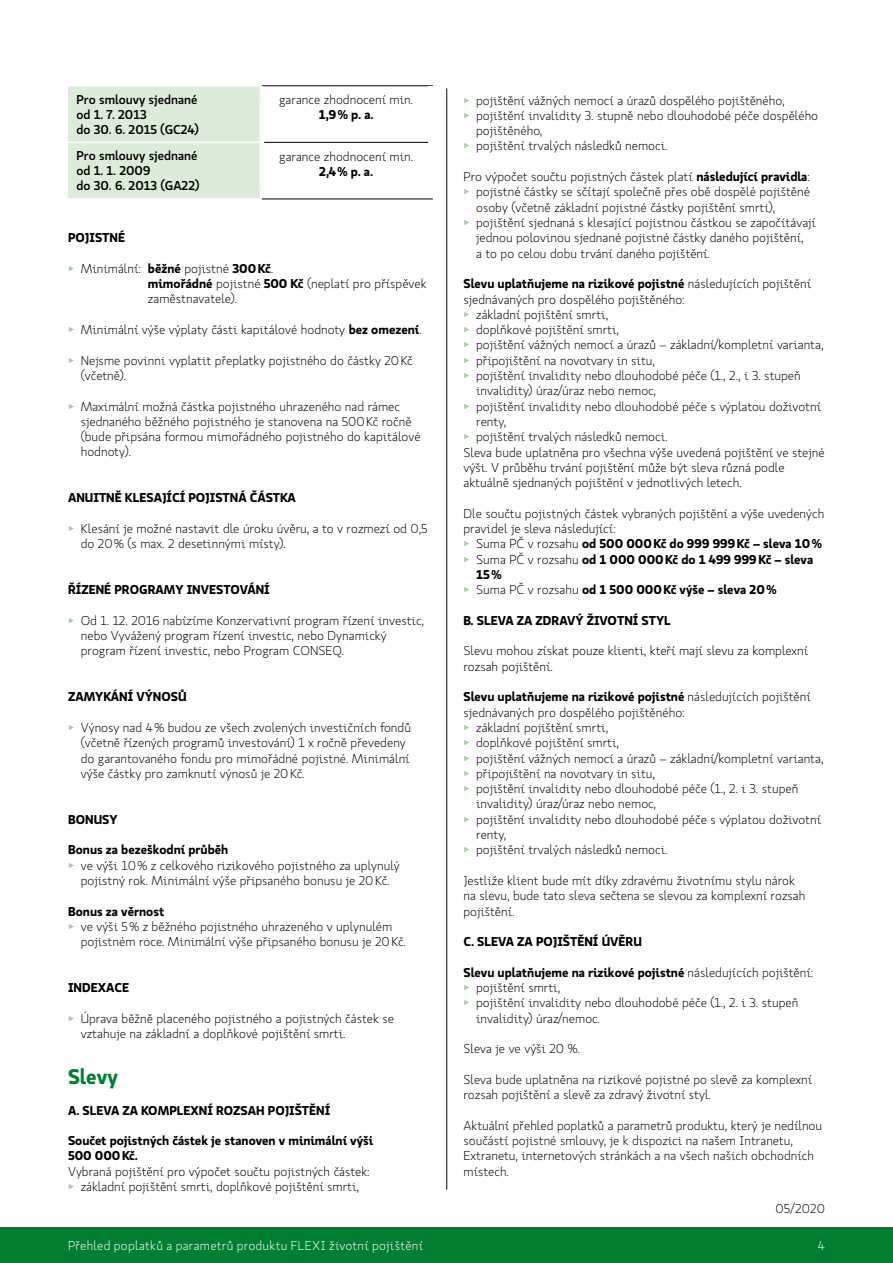
<style>
.page{position:relative;width:893px;height:1263px;background:#fff}
.page>*{position:absolute;margin:0;border:0;box-sizing:border-box;transform-origin:0 0}
.t1{font:700 21px "Koop Pro";color:#007e31}
.t2{font:300 12.75px/15.3px "Koop Pro";color:#000}
.t3{font:700 12.75px/15.3px "Koop Pro";color:#000}
.t4{font:500 12.75px/15px "Koop Pro";color:#000}
.t5{font:300 12.75px "Koop Pro";letter-spacing:.015em;color:#fff}
.s1{color:#a2cf9c}
.s2{font-weight:700}
.s3{font-weight:300}
.s4{font-weight:300;color:#a2cf9c}
</style>
<div class="page">
<div style="left:0;top:1227px;width:893px;height:36px;background:#007e31"></div>
<div style="left:68px;top:87px;width:192px;height:111px;background:#ddecda"></div>
<hr style="left:68px;top:142px;width:192px;height:1px;background:#fff">
<hr style="left:262px;top:86px;width:171px;height:1px;background:#000">
<hr style="left:264px;top:142px;width:164px;height:1px;background:#000">
<div style="left:428px;top:86px;width:5px;height:56px;background:#fff"></div>
<hr style="left:262px;top:199px;width:171px;height:1px;background:#000">
<hr style="left:446px;top:88px;width:1px;height:1101px;background:#000">
<p class="t4" style="left:77px;top:91px;width:124px">Pro smlouvy sjednané od 1. 7. 2013<br>do 30. 6. 2015 (GC24)</p>
<p class="t2" style="left:279px;top:92px;width:136px">garance zhodnocení min.</p>
<p class="t3" style="left:319px;top:106px;width:56px">1,9% p. a.</p>
<p class="t4" style="left:77px;top:148px;width:125px">Pro smlouvy sjednané od 1. 1. 2009<br>do 30. 6. 2013 (GA22)</p>
<p class="t2" style="left:279px;top:148px;width:136px">garance zhodnocení min.</p>
<p class="t3" style="left:319px;top:163px;width:56px">2,4% p. a.</p>
<p class="t3" style="left:68px;top:230px;width:58px">POJISTNÉ</p>
<p class="t2" style="left:148px;top:261px;width:280px;text-indent:-80px"><span class="s1">▶</span> Minimální: <span class="s2">běžné</span> pojistné <span class="s2">300Kč</span>.<br><span class="s2">mimořádné</span> pojistné <span class="s2">500 Kč</span> (neplatí pro příspěvek zaměstnavatele).</p>
<p class="t2" style="left:68px;top:322px;width:355px"><span class="s1">▶</span> Minimální výše výplaty části kapitálové hodnoty <span class="s2">bez omezení</span>.</p>
<p class="t2" style="left:81px;top:352px;width:334px;text-indent:-13px"><span class="s1">▶</span> Nejsme povinni vyplatit přeplatky pojistného do částky 20Kč (včetně).</p>
<p class="t2" style="left:81px;top:398px;width:341px;text-indent:-13px"><span class="s1">▶</span> Maximální možná částka pojistného uhrazeného nad rámec sjednaného běžného pojistného je stanovena na 500Kč ročně (bude připsána formou mimořádného pojistného do kapitálové hodnoty).</p>
<p class="t3" style="left:68px;top:490px;width:229px">ANUITNĚ KLESAJÍCÍ POJISTNÁ ČÁSTKA</p>
<p class="t2" style="left:81px;top:521px;width:348px;text-indent:-13px"><span class="s1">▶</span> Klesání je možné nastavit dle úroku úvěru, a to v rozmezí od 0,5 do 20% (s max. 2 desetinnými místy).</p>
<p class="t3" style="left:68px;top:581px;width:203px">ŘÍZENÉ PROGRAMY INVESTOVÁNÍ</p>
<p class="t2" style="left:81px;top:612px;width:345px;text-indent:-13px"><span class="s1">▶</span> Od 1. 12. 2016 nabízíme Konzervativní program řízení investic, nebo Vyvážený program řízení investic, nebo Dynamický program řízení investic, nebo Program CONSEQ.</p>
<p class="t3" style="left:68px;top:689px;width:120px">ZAMYKÁNÍ VÝNOSŮ</p>
<p class="t2" style="left:81px;top:720px;width:332px;text-indent:-13px"><span class="s1">▶</span> Výnosy nad 4% budou ze všech zvolených investičních fondů (včetně řízených programů investování) 1 x ročně převedeny do garantovaného fondu pro mimořádné pojistné. Minimální výše částky pro zamknutí výnosů je 20Kč.</p>
<p class="t3" style="left:68px;top:811px;width:51px">BONUSY</p>
<p class="t3" style="left:68px;top:842px;width:162px">Bonus za bezeškodní průběh</p>
<p class="t2" style="left:68px;top:857px;width:333px"><span class="s1">▶</span> ve výši 10% z celkového rizikového pojistného za uplynulý</p>
<p class="t2" style="left:81px;top:873px;width:310px">pojistný rok. Minimální výše připsaného bonusu je 20Kč.</p>
<p class="t3" style="left:68px;top:903px;width:98px">Bonus za věrnost</p>
<p class="t2" style="left:68px;top:918px;width:326px"><span class="s1">▶</span> ve výši 5% z běžného pojistného uhrazeného v uplynulém</p>
<p class="t2" style="left:81px;top:934px;width:326px">pojistném roce. Minimální výše připsaného bonusu je 20Kč.</p>
<p class="t3" style="left:68px;top:979px;width:63px">INDEXACE</p>
<p class="t2" style="left:81px;top:1010px;width:315px;text-indent:-13px"><span class="s1">▶</span> Úprava běžně placeného pojistného a pojistných částek se vztahuje na základní a doplňkové pojištění smrti.</p>
<h1 class="t1" style="left:68px;top:1061px;width:51px">Slevy</h1>
<p class="t3" style="left:68px;top:1102px;width:264px">A. SLEVA ZA KOMPLEXNÍ ROZSAH POJIŠTĚNÍ</p>
<p class="t3" style="left:68px;top:1132px;width:307px">Součet pojistných částek je stanoven v minimální výši<br>500 000Kč.</p>
<p class="t2" style="left:68px;top:1163px;width:303px">Vybraná pojištění pro výpočet součtu pojistných částek: <span class="s1">▶</span> základní pojištění smrti, doplňkové pojištění smrti,</p>
<p class="t2" style="left:463px;top:92px;width:323px"><span class="s1">▶</span> pojištění vážných nemocí a úrazů dospělého pojištěného,</p>
<p class="t2" style="left:463px;top:108px;width:356px"><span class="s1">▶</span> pojištění invalidity 3. stupně nebo dlouhodobé péče dospělého</p>
<p class="t2" style="left:476px;top:123px;width:68px">pojištěného,</p>
<p class="t2" style="left:463px;top:138px;width:206px"><span class="s1">▶</span> pojištění trvalých následků nemoci.</p>
<p class="t2" style="left:463px;top:169px;width:348px">Pro výpočet součtu pojistných částek platí <span class="s2">následující pravidla</span>:</p>
<p class="t2" style="left:463px;top:184px;width:348px"><span class="s1">▶</span> pojistné částky se sčítají společně přes obě dospělé pojištěné</p>
<p class="t2" style="left:476px;top:199px;width:301px">osoby (včetně základní pojistné částky pojištění smrti),</p>
<p class="t2" style="left:463px;top:215px;width:354px"><span class="s1">▶</span> pojištění sjednaná s klesající pojistnou částkou se započítávají</p>
<p class="t2" style="left:476px;top:230px;width:329px">jednou polovinou sjednané pojistné částky daného pojištění,</p>
<p class="t2" style="left:476px;top:245px;width:235px">a to po celou dobu trvání daného pojištění.</p>
<p class="t3" style="left:463px;top:276px;width:349px">Slevu uplatňujeme na rizikové pojistné <span class="s3">následujících pojištění</span></p>
<p class="t2" style="left:463px;top:291px;width:223px">sjednávaných pro dospělého pojištěného:</p>
<p class="t2" style="left:463px;top:306px;width:146px"><span class="s1">▶</span> základní pojištění smrti,</p>
<p class="t2" style="left:463px;top:322px;width:157px"><span class="s1">▶</span> doplňkové pojištění smrti,</p>
<p class="t2" style="left:463px;top:337px;width:362px"><span class="s1">▶</span> pojištění vážných nemocí a úrazů – základní/kompletní varianta,</p>
<p class="t2" style="left:463px;top:352px;width:193px"><span class="s1">▶</span> připojištění na novotvary in situ,</p>
<p class="t2" style="left:463px;top:368px;width:339px"><span class="s1">▶</span> pojištění invalidity nebo dlouhodobé péče (1., 2., i 3. stupeň</p>
<p class="t2" style="left:476px;top:383px;width:181px">invalidity) úraz/úraz nebo nemoc,</p>
<p class="t2" style="left:463px;top:398px;width:359px"><span class="s1">▶</span> pojištění invalidity nebo dlouhodobé péče s výplatou doživotní</p>
<p class="t2" style="left:476px;top:414px;width:32px">renty,</p>
<p class="t2" style="left:463px;top:429px;width:206px"><span class="s1">▶</span> pojištění trvalých následků nemoci.</p>
<p class="t2" style="left:463px;top:444px;width:363px">Sleva bude uplatněna pro všechna výše uvedená pojištění ve stejné</p>
<p class="t2" style="left:463px;top:459px;width:323px">výši. V průběhu trvání pojištění může být sleva různá podle</p>
<p class="t2" style="left:463px;top:475px;width:280px">aktuálně sjednaných pojištění v jednotlivých letech.</p>
<p class="t2" style="left:463px;top:505px;width:362px">Dle součtu pojistných částek vybraných pojištění a výše uvedených</p>
<p class="t2" style="left:463px;top:521px;width:154px">pravidel je sleva následující:</p>
<p class="t3" style="left:463px;top:536px;width:360px"><span class="s4">▶</span> <span class="s3">Suma PČ v rozsahu</span> od 500 000Kč do 999 999Kč – sleva 10%</p>
<p class="t3" style="left:463px;top:551px;width:351px"><span class="s4">▶</span> <span class="s3">Suma PČ v rozsahu</span> od 1 000 000Kč do 1 499 999Kč – sleva</p>
<p class="t3" style="left:476px;top:566px;width:27px">15%</p>
<p class="t3" style="left:463px;top:582px;width:315px"><span class="s4">▶</span> <span class="s3">Suma PČ v rozsahu</span> od 1 500 000Kč výše – sleva 20%</p>
<p class="t3" style="left:463px;top:612px;width:209px">B. SLEVA ZA ZDRAVÝ ŽIVOTNÍ STYL</p>
<p class="t2" style="left:463px;top:643px;width:346px">Slevu mohou získat pouze klienti, kteří mají slevu za komplexní rozsah pojištění.</p>
<p class="t3" style="left:463px;top:689px;width:349px">Slevu uplatňujeme na rizikové pojistné <span class="s3">následujících pojištění</span></p>
<p class="t2" style="left:463px;top:704px;width:223px">sjednávaných pro dospělého pojištěného:</p>
<p class="t2" style="left:463px;top:720px;width:146px"><span class="s1">▶</span> základní pojištění smrti,</p>
<p class="t2" style="left:463px;top:735px;width:157px"><span class="s1">▶</span> doplňkové pojištění smrti,</p>
<p class="t2" style="left:463px;top:750px;width:362px"><span class="s1">▶</span> pojištění vážných nemocí a úrazů – základní/kompletní varianta,</p>
<p class="t2" style="left:463px;top:765px;width:193px"><span class="s1">▶</span> připojištění na novotvary in situ,</p>
<p class="t2" style="left:463px;top:781px;width:336px"><span class="s1">▶</span> pojištění invalidity nebo dlouhodobé péče (1., 2. i 3. stupeň</p>
<p class="t2" style="left:476px;top:796px;width:181px">invalidity) úraz/úraz nebo nemoc,</p>
<p class="t2" style="left:463px;top:811px;width:359px"><span class="s1">▶</span> pojištění invalidity nebo dlouhodobé péče s výplatou doživotní</p>
<p class="t2" style="left:476px;top:827px;width:32px">renty,</p>
<p class="t2" style="left:463px;top:842px;width:206px"><span class="s1">▶</span> pojištění trvalých následků nemoci.</p>
<p class="t2" style="left:463px;top:873px;width:343px">Jestliže klient bude mít díky zdravému životnímu stylu nárok na slevu, bude tato sleva sečtena se slevou za komplexní rozsah pojištění.</p>
<p class="t3" style="left:463px;top:933px;width:180px">C. SLEVA ZA POJIŠTĚNÍ ÚVĚRU</p>
<p class="t3" style="left:463px;top:964px;width:351px">Slevu uplatňujeme na rizikové pojistné <span class="s3">následujících pojištění:</span></p>
<p class="t2" style="left:463px;top:980px;width:98px"><span class="s1">▶</span> pojištění smrti,</p>
<p class="t2" style="left:463px;top:995px;width:336px"><span class="s1">▶</span> pojištění invalidity nebo dlouhodobé péče (1., 2. i 3. stupeň</p>
<p class="t2" style="left:476px;top:1010px;width:125px">invalidity) úraz/nemoc.</p>
<p class="t2" style="left:463px;top:1041px;width:118px">Sleva je ve výši 20 %.</p>
<p class="t2" style="left:463px;top:1071px;width:350px">Sleva bude uplatněna na rizikové pojistné po slevě za komplexní rozsah pojištění a slevě za zdravý životní styl.</p>
<p class="t2" style="left:463px;top:1117px;width:360px">Aktuální přehled poplatků a parametrů produktu, který je nedílnou součástí pojistné smlouvy, je k dispozici na našem Intranetu, Extranetu, internetových stránkách a na všech našich obchodních místech.</p>
<p class="t2" style="left:775px;top:1200px;width:51px">05/2020</p>
<p class="t5" style="left:68px;top:1237px;width:357px">Přehled poplatků a parametrů produktu FLEXI životní pojištění</p>
<p class="t5" style="left:818px;top:1237px;width:9px">4</p>
</div>
